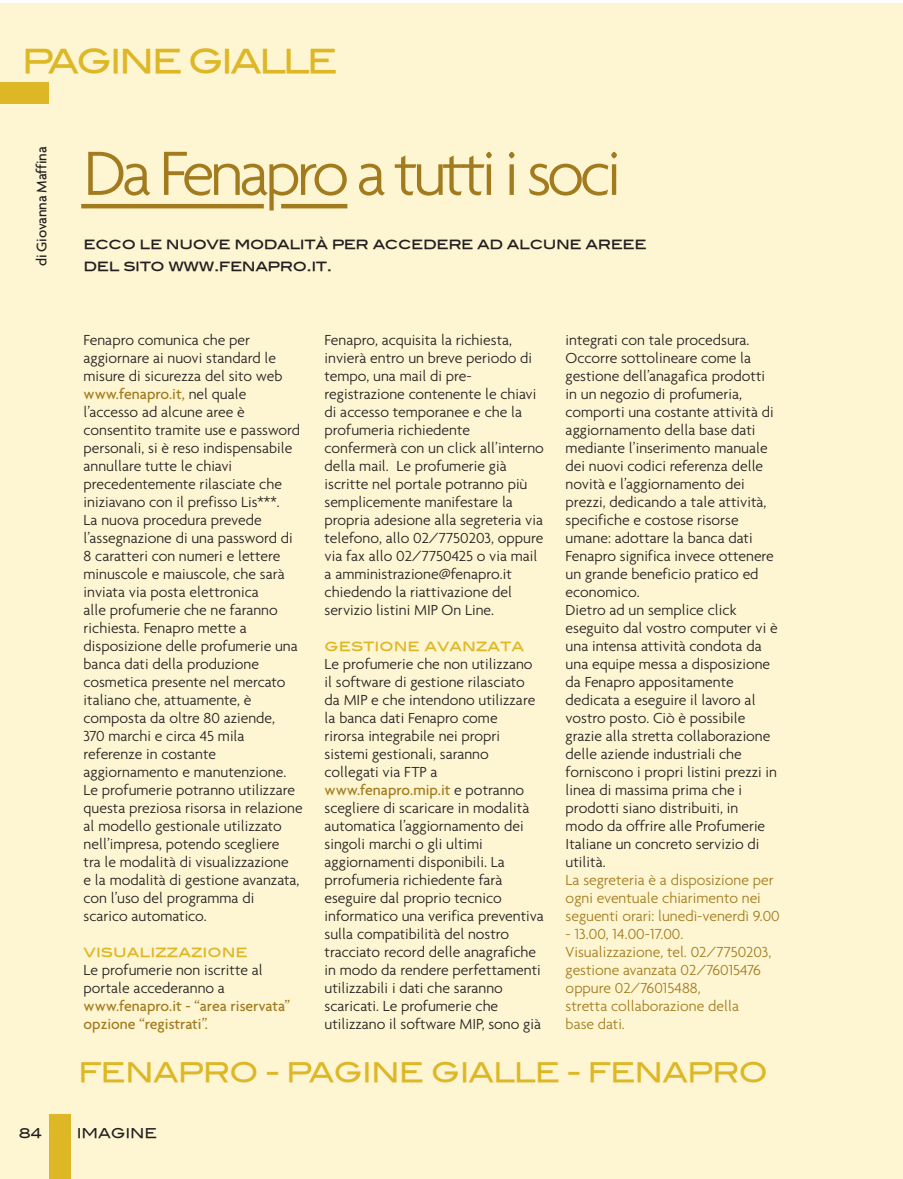
<style>
.page{position:relative;width:903px;height:1179px;background:#fff}
.page>*{position:absolute;margin:0;border:0;box-sizing:border-box;transform-origin:0 0}
.t1{font:300 67.5px "Agenda";letter-spacing:-.065em;color:#a27b1e}
.t2{font:500 33px "Blair Md ITCTT";letter-spacing:-.085em;color:#ddb725}
.t3{font:500 27px "Blair Md ITCTT";letter-spacing:-.03em;color:#ddb725}
.t4{font:300 15.75px/18px "Agenda";color:#231f20}
.t5{font:300 15.75px/18px "Agenda";color:#a27b1e}
.t6{font:500 15.75px/18px "Agenda";color:#a27b1e}
.t7{font:500 15px/22.5px "Blair Md ITCTT";letter-spacing:-.03em;color:#231f20}
.t8{font:500 15px "Blair Md ITCTT";color:#ddb725}
.t9{font:500 15px "Agenda";letter-spacing:-.015em;color:#231f20}
.t10{font:500 13.5px "Blair Md ITCTT";letter-spacing:-.01em;color:#231f20}
.s1{font-weight:500;color:#a27b1e}
</style>
<div class="page">
<div style="left:0;top:3px;width:903px;height:1176px;background:#fef5d2"></div>
<div style="left:0;top:83px;width:49px;height:21px;background:#ddb725"></div>
<div style="left:49px;top:1114px;width:22px;height:65px;background:#ddb725"></div>
<hr style="left:81px;top:204px;width:183px;height:4px;background:#a27b1e">
<hr style="left:281px;top:204px;width:66px;height:4px;background:#a27b1e">
<h2 class="t2" style="left:22px;top:41px;width:318px">PAGINE GIALLE</h2>
<p class="t9" style="left:36px;top:266px;width:121px;rotate:-90deg">di Giovanna Maffina</p>
<h1 class="t1" style="left:84px;top:146px;width:540px">Da Fenapro a tutti i soci</h1>
<p class="t7" style="left:84px;top:232px;width:564px">ecco le nuove modalità per accedere ad alcune areee del sito www.fenapro.it.</p>
<p class="t4" style="left:84px;top:332px;width:220px">Fenapro comunica che per aggiornare ai nuovi standard le misure di sicurezza del sito web <span class="s1">www.fenapro.it,</span> nel quale l’accesso ad alcune aree è consentito tramite use e password personali, si è reso indispensabile annullare tutte le chiavi precedentemente rilasciate che iniziavano con il prefisso Lis***.<br>La nuova procedura prevede l’assegnazione di una password di<br>8 caratteri con numeri e lettere minuscole e maiuscole, che sarà inviata via posta elettronica<br>alle profumerie che ne faranno richiesta. Fenapro mette a disposizione delle profumerie una banca dati della produzione cosmetica presente nel mercato italiano che, attuamente, è composta da oltre 80 aziende,<br>370 marchi e circa 45 mila referenze in costante aggiornamento e manutenzione.<br>Le profumerie potranno utilizzare questa preziosa risorsa in relazione al modello gestionale utilizzato nell’impresa, potendo scegliere<br>tra le modalità di visualizzazione<br>e la modalità di gestione avanzata, con l’uso del programma di<br>scarico automatico.</p>
<p class="t8" style="left:84px;top:942px;width:166px">visualizzazione</p>
<p class="t4" style="left:84px;top:962px;width:181px">Le profumerie non iscritte al portale accederanno a</p>
<p class="t6" style="left:84px;top:998px;width:208px">www.fenapro.it - “area riservata” opzione “registrati”.</p>
<p class="t4" style="left:325px;top:332px;width:221px">Fenapro, acquisita la richiesta, invierà entro un breve periodo di tempo, una mail di pre&shy;registrazione contenente le chiavi di accesso temporanee e che la profumeria richiedente confermerà con un click all’interno della mail. Le profumerie già iscritte nel portale potranno più semplicemente manifestare la propria adesione alla segreteria via telefono, allo 02/7750203, oppure via fax allo 02/7750425 o via mail a amministrazione@fenapro.it chiedendo la riattivazione del servizio listini MIP On Line.</p>
<p class="t8" style="left:325px;top:636px;width:201px">gestione avanzata</p>
<p class="t4" style="left:325px;top:656px;width:221px">Le profumerie che non utilizzano il software di gestione rilasciato da MIP e che intendono utilizzare la banca dati Fenapro come<br>rirorsa integrabile nei propri sistemi gestionali, saranno collegati via FTP a <span class="s1">www.fenapro.mip.it</span> e potranno scegliere di scaricare in modalità automatica l’aggiornamento dei singoli marchi o gli ultimi aggiornamenti disponibili. La prrofumeria richiedente farà eseguire dal proprio tecnico informatico una verifica preventiva sulla compatibilità del nostro tracciato record delle anagrafiche in modo da rendere perfettamenti utilizzabili i dati che saranno scaricati. Le profumerie che utilizzano il software MIP, sono già</p>
<p class="t4" style="left:565px;top:332px;width:214px">integrati con tale procedsura.<br>Occorre sottolineare come la gestione dell’anagafica prodotti in un negozio di profumeria, comporti una costante attività di aggiornamento della base dati mediante l’inserimento manuale dei nuovi codici referenza delle novità e l’aggiornamento dei prezzi, dedicando a tale attività, specifiche e costose risorse umane: adottare la banca dati<br>Fenapro significa invece ottenere un grande beneficio pratico ed economico.<br>Dietro ad un semplice click eseguito dal vostro computer vi è una intensa attività condota da una equipe messa a disposizione da Fenapro appositamente dedicata a eseguire il lavoro al vostro posto. Ciò è possibile grazie alla stretta collaborazione delle aziende industriali che forniscono i propri listini prezzi in linea di massima prima che i prodotti siano distribuiti, in modo da offrire alle Profumerie<br>Italiane un concreto servizio di utilità.</p>
<p class="t5" style="left:565px;top:872px;width:216px">La segreteria è a disposizione per ogni eventuale chiarimento nei seguenti orari: lunedì-venerdì 9.00</p>
<p class="t5" style="left:565px;top:926px;width:207px">- 13.00, 14.00-17.00.<br>Visualizzazione, tel. 02/7750203, gestione avanzata 02/76015476 oppure 02/76015488,<br>stretta collaborazione della<br>base dati.</p>
<h3 class="t3" style="left:78px;top:1056px;width:691px">FENAPRO - PAGINE GIALLE - FENAPRO</h3>
<p class="t10" style="left:19px;top:1125px;width:24px">84</p>
<p class="t10" style="left:77px;top:1125px;width:82px">IMAGINE</p>
</div>
